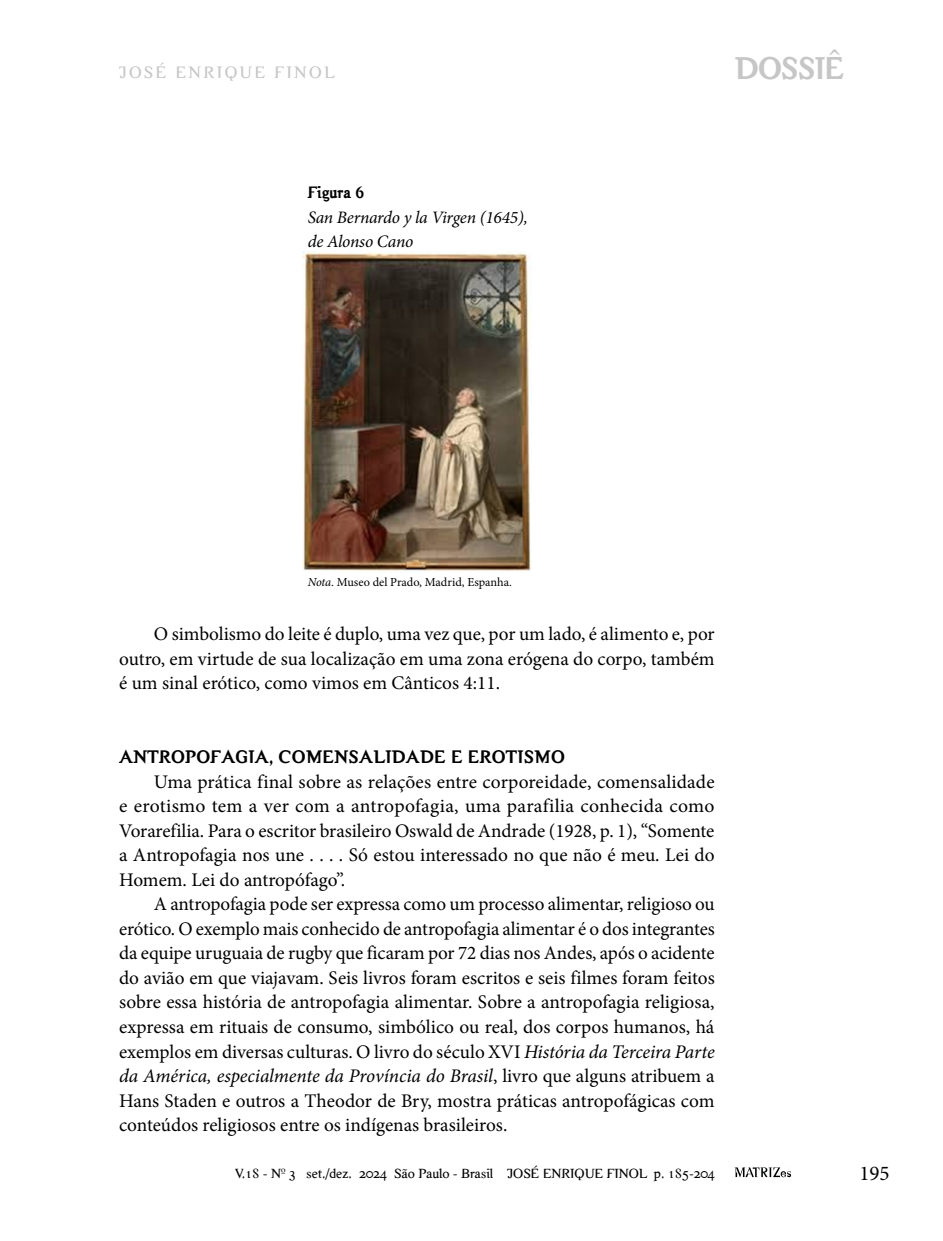
<style>
.page{position:relative;width:943px;height:1241px;background:#fff}
.page>*{position:absolute;margin:0;border:0;box-sizing:border-box;transform-origin:0 0}
.t1{font:700 33.25px "Hard Times";letter-spacing:-.03em;color:#c6c6c6}
.t2{font:21px "Minion Pro";color:#000}
.t3{font:19.25px/24.5px "Minion Pro";color:#000;text-align:justify}
.t4{font:700 19.25px "Hard Times";letter-spacing:.015em;color:#000}
.t5{font:italic 17.5px/24.5px "Minion Pro";letter-spacing:-.015em;color:#000}
.t6{font:17.5px "Hard Times";letter-spacing:.135em;color:#c6c6c6}
.t7{font:700 17.5px "Hard Times";color:#000}
.t8{font:14px "Hard Times";color:#000}
.t9{font:12.25px "Minion Pro";color:#000}
.s1{font-style:italic}
</style>
<div class="page">
<svg style="left:734px;top:1167px;width:57px;height:11px"></svg>
<img style="left:303px;top:251px;width:228px;height:320px">
<p class="t6" style="left:119px;top:63px;width:217px">JOSÉ ENRIQUE FINOL</p>
<p class="t7" style="left:308px;top:181px;width:58px">Figura 6</p>
<p class="t5" style="left:308px;top:205px;width:222px">San Bernardo y la Virgen (1645), de Alonso Cano</p>
<h1 class="t1" style="left:734px;top:47px;width:111px">DOSSIÊ</h1>
<p class="t9" style="left:308px;top:573px;width:206px"><span class="s1">Nota</span>. Museo del Prado, Madrid, Espanha.</p>
<p class="t3" style="left:119px;top:621px;width:597px;text-indent:35px">O simbolismo do leite é duplo, uma vez que, por um lado, é alimento e, por outro, em virtude de sua localização em uma zona erógena do corpo, também é um sinal erótico, como vimos em Cânticos 4:11.</p>
<p class="t4" style="left:119px;top:744px;width:447px">ANTROPOFAGIA, COMENSALIDADE E EROTISMO</p>
<p class="t3" style="left:119px;top:769px;width:597px;text-indent:35px">Uma prática final sobre as relações entre corporeidade, comensalidade e erotismo tem a ver com a antropofagia, uma parafilia conhecida como Vorarefilia. Para o escritor brasileiro Oswald de Andrade (1928, p. 1), “Somente a Antropofagia nos une . . . . Só estou interessado no que não é meu. Lei do Homem. Lei do antropófago”.</p>
<p class="t3" style="left:119px;top:891px;width:597px;text-indent:35px">A antropofagia pode ser expressa como um processo alimentar, religioso ou erótico. O exemplo mais conhecido de antropofagia alimentar é o dos integrantes da equipe uruguaia de rugby que ficaram por 72 dias nos Andes, após o acidente do avião em que viajavam. Seis livros foram escritos e seis filmes foram feitos sobre essa história de antropofagia alimentar. Sobre a antropofagia religiosa, expressa em rituais de consumo, simbólico ou real, dos corpos humanos, há exemplos em diversas culturas. O livro do século XVI <span class="s1">História da Terceira Parte da América, especialmente da Província do Brasil</span>, livro que alguns atribuem a Hans Staden e outros a Theodor de Bry, mostra práticas antropofágicas com conteúdos religiosos entre os indígenas brasileiros.</p>
<p class="t8" style="left:235px;top:1164px;width:481px">V.18 - Nº 3 set./dez. 2024 São Paulo - Brasil JOSÉ ENRIQUE FINOL p. 185-204</p>
<p class="t2" style="left:859px;top:1158px;width:32px">195</p>
</div>
